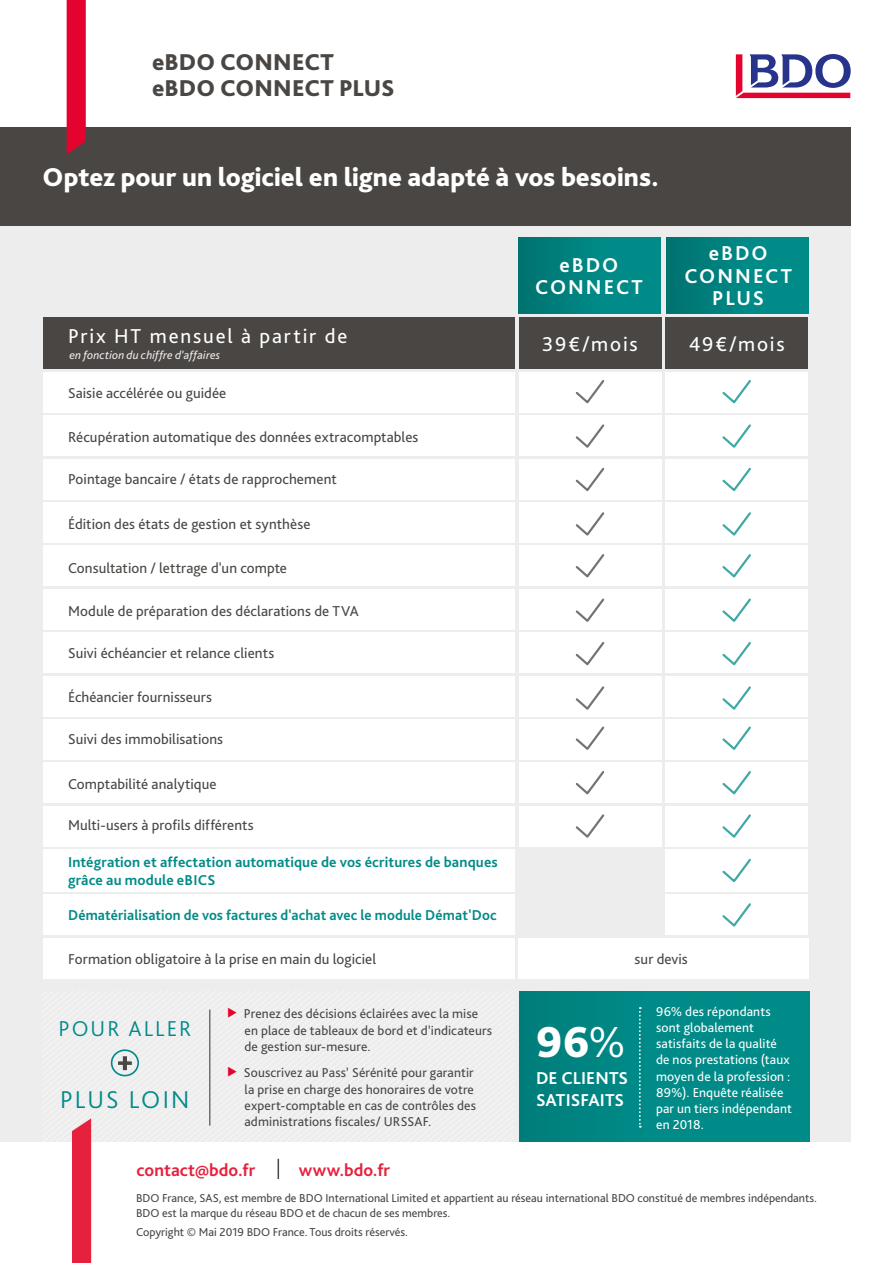
<style>
.page{position:relative;width:893px;height:1263px;background:#fff}
.page>*{position:absolute;margin:0;border:0;box-sizing:border-box;transform-origin:0 0}
.t1{font:800 45.45px "Bliss Pro";color:#fff}
.Body_copy{font:800 27px "Bliss Pro";color:#fff}
.t2{font:300 25.5px "Bliss Pro";letter-spacing:.075em;color:#008b88}
.Main_heading{font:800 24px "Bliss Pro";letter-spacing:.005em;color:#494643}
.t3{font:300 22.5px "Bliss Pro";letter-spacing:.09em;color:#008b88}
.t4{font:21px "Bliss Pro";letter-spacing:.085em;color:#fff}
.t5{font:700 21px/22.5px "Bliss Pro";letter-spacing:.095em;color:#fff;text-align:center}
.t6{font:700 18px "Bliss Pro";color:#e6213d}
.t7{font:700 18px "Bliss Pro";letter-spacing:.005em;color:#fff}
.t8{font:15px "Bliss Pro";letter-spacing:.005em;color:#494643}
.t9{font:700 15px/18px "Bliss Pro";letter-spacing:.005em;color:#008b88}
.t10{font:13.5px/16.2px "Bliss Pro";letter-spacing:.01em;color:#494643}
.t11{font:13.5px/16.2px "Bliss Pro";letter-spacing:.01em;color:#fff}
.t12{font:12px/14.4px "Bliss Pro";color:#494643}
.t13{font:italic 12px "Bliss Pro";letter-spacing:.015em;color:#eeedee}
.s1{font-weight:300}
</style>
<div class="page">
<div style="left:0;top:157px;width:850px;height:985px;background:#eeedee"></div>
<div style="left:0;top:127px;width:850px;height:98px;background:#494643"></div>
<svg style="left:67px;top:0;width:19px;height:154px;background:#dd0830"></svg>
<svg style="left:736px;top:54px;width:115px;height:44px"></svg>
<hr style="left:209px;top:1010px;width:1px;height:115px;background:#494643">
<div style="left:111px;top:1049px;width:28px;height:27px;border:2px solid #008b88;border-radius:50%"></div>
<svg style="left:118px;top:1056px;width:14px;height:14px"></svg>
<div style="left:520px;top:992px;width:289px;height:149px;background:#008b88"></div>
<svg style="left:639px;top:1007px;width:2px;height:120px"></svg>
<div style="left:72px;top:1118px;width:19px;height:145px;background:#e6213d"></div>
<svg style="left:278px;top:1159px;width:1px;height:20px"></svg>
<div style="left:519px;top:237px;width:142px;height:77px;background:linear-gradient(to right,#007674,#00918e)"></div>
<div style="left:666px;top:237px;width:142px;height:77px;background:linear-gradient(to right,#007573,#00918e)"></div>
<div style="left:43px;top:318px;width:471px;height:51px;background:#494643"></div>
<div style="left:519px;top:318px;width:142px;height:51px;background:#494643"></div>
<div style="left:665px;top:318px;width:143px;height:51px;background:#494643"></div>
<div style="left:43px;top:849px;width:471px;height:43px;background:#fff"></div>
<div style="left:665px;top:849px;width:143px;height:43px;background:#fff"></div>
<div style="left:43px;top:895px;width:471px;height:40px;background:#fff"></div>
<div style="left:665px;top:895px;width:143px;height:40px;background:#fff"></div>
<div style="left:43px;top:938px;width:471px;height:40px;background:#fff"></div>
<div style="left:519px;top:938px;width:290px;height:40px;background:#fff"></div>
<div style="left:43px;top:806px;width:471px;height:40px;background:#fff"></div>
<div style="left:519px;top:806px;width:142px;height:40px;background:#fff"></div>
<div style="left:665px;top:806px;width:143px;height:40px;background:#fff"></div>
<div style="left:43px;top:762px;width:471px;height:41px;background:#fff"></div>
<div style="left:519px;top:762px;width:142px;height:41px;background:#fff"></div>
<div style="left:665px;top:762px;width:143px;height:41px;background:#fff"></div>
<div style="left:43px;top:719px;width:471px;height:40px;background:#fff"></div>
<div style="left:519px;top:719px;width:142px;height:40px;background:#fff"></div>
<div style="left:665px;top:719px;width:143px;height:40px;background:#fff"></div>
<div style="left:43px;top:676px;width:471px;height:40px;background:#fff"></div>
<div style="left:519px;top:676px;width:142px;height:40px;background:#fff"></div>
<div style="left:665px;top:676px;width:143px;height:40px;background:#fff"></div>
<div style="left:43px;top:632px;width:471px;height:41px;background:#fff"></div>
<div style="left:519px;top:632px;width:142px;height:41px;background:#fff"></div>
<div style="left:665px;top:632px;width:143px;height:41px;background:#fff"></div>
<div style="left:43px;top:589px;width:471px;height:40px;background:#fff"></div>
<div style="left:519px;top:589px;width:142px;height:40px;background:#fff"></div>
<div style="left:665px;top:589px;width:143px;height:40px;background:#fff"></div>
<div style="left:43px;top:546px;width:471px;height:40px;background:#fff"></div>
<div style="left:519px;top:546px;width:142px;height:40px;background:#fff"></div>
<div style="left:665px;top:546px;width:143px;height:40px;background:#fff"></div>
<div style="left:43px;top:502px;width:471px;height:41px;background:#fff"></div>
<div style="left:519px;top:502px;width:142px;height:41px;background:#fff"></div>
<div style="left:665px;top:502px;width:143px;height:41px;background:#fff"></div>
<div style="left:43px;top:459px;width:471px;height:40px;background:#fff"></div>
<div style="left:519px;top:459px;width:142px;height:40px;background:#fff"></div>
<div style="left:665px;top:459px;width:143px;height:40px;background:#fff"></div>
<div style="left:43px;top:416px;width:471px;height:40px;background:#fff"></div>
<div style="left:519px;top:416px;width:142px;height:40px;background:#fff"></div>
<div style="left:665px;top:416px;width:143px;height:40px;background:#fff"></div>
<div style="left:43px;top:372px;width:471px;height:41px;background:#fff"></div>
<div style="left:519px;top:372px;width:142px;height:41px;background:#fff"></div>
<div style="left:665px;top:372px;width:143px;height:41px;background:#fff"></div>
<svg style="left:575px;top:512px;width:30px;height:24px"></svg>
<svg style="left:575px;top:686px;width:30px;height:24px"></svg>
<svg style="left:575px;top:771px;width:30px;height:24px"></svg>
<svg style="left:575px;top:424px;width:30px;height:24px"></svg>
<svg style="left:575px;top:598px;width:30px;height:24px"></svg>
<svg style="left:575px;top:814px;width:30px;height:24px"></svg>
<svg style="left:575px;top:467px;width:30px;height:25px"></svg>
<svg style="left:575px;top:642px;width:30px;height:24px"></svg>
<svg style="left:575px;top:726px;width:30px;height:24px"></svg>
<svg style="left:575px;top:380px;width:30px;height:24px"></svg>
<svg style="left:575px;top:554px;width:30px;height:24px"></svg>
<svg style="left:722px;top:858px;width:29px;height:25px"></svg>
<svg style="left:722px;top:512px;width:29px;height:24px"></svg>
<svg style="left:722px;top:903px;width:29px;height:24px"></svg>
<svg style="left:722px;top:686px;width:29px;height:24px"></svg>
<svg style="left:722px;top:771px;width:29px;height:24px"></svg>
<svg style="left:722px;top:424px;width:29px;height:24px"></svg>
<svg style="left:722px;top:598px;width:29px;height:24px"></svg>
<svg style="left:722px;top:814px;width:29px;height:24px"></svg>
<svg style="left:722px;top:467px;width:29px;height:25px"></svg>
<svg style="left:722px;top:642px;width:29px;height:24px"></svg>
<svg style="left:722px;top:726px;width:29px;height:24px"></svg>
<svg style="left:722px;top:380px;width:29px;height:24px"></svg>
<svg style="left:722px;top:554px;width:29px;height:24px"></svg>
<p class="Main_heading" style="left:152px;top:47px;width:183px">eBDO CONNECT</p>
<p class="Main_heading" style="left:152px;top:73px;width:244px">eBDO CONNECT PLUS</p>
<p class="Body_copy" style="left:43px;top:161px;width:618px">Optez pour un logiciel en ligne adapté à vos besoins.</p>
<p class="t5" style="left:535px;top:253px;width:109px">eBDO<br>CONNECT</p>
<p class="t5" style="left:684px;top:241px;width:109px">eBDO<br>CONNECT<br>PLUS</p>
<p class="t4" style="left:68px;top:323px;width:281px">Prix HT mensuel à partir de</p>
<p class="t13" style="left:69px;top:348px;width:152px">en fonction du chiffre d’affaires</p>
<p class="t8" style="left:68px;top:384px;width:160px">Saisie accélérée ou guidée</p>
<p class="t8" style="left:68px;top:428px;width:352px">Récupération automatique des données extracomptables</p>
<p class="t8" style="left:68px;top:470px;width:270px">Pointage bancaire / états de rapprochement</p>
<p class="t8" style="left:68px;top:515px;width:244px">Édition des états de gestion et synthèse</p>
<p class="t8" style="left:68px;top:558px;width:221px">Consultation / lettrage d'un compte</p>
<p class="t8" style="left:68px;top:602px;width:292px">Module de préparation des déclarations de TVA</p>
<p class="t8" style="left:68px;top:643px;width:208px">Suivi échéancier et relance clients</p>
<p class="t8" style="left:68px;top:687px;width:145px">Échéancier fournisseurs</p>
<p class="t8" style="left:68px;top:730px;width:157px">Suivi des immobilisations</p>
<p class="t8" style="left:68px;top:774px;width:150px">Comptabilité analytique</p>
<p class="t8" style="left:68px;top:816px;width:187px">Multi-users à profils différents</p>
<p class="t9" style="left:68px;top:853px;width:431px">Intégration et affectation automatique de vos écritures de banques grâce au module eBICS</p>
<p class="t9" style="left:68px;top:906px;width:430px">Dématérialisation de vos factures d'achat avec le module Démat'Doc</p>
<p class="t4" style="left:542px;top:331px;width:97px">39€/mois</p>
<p class="t4" style="left:689px;top:331px;width:97px">49€/mois</p>
<p class="t8" style="left:68px;top:949px;width:310px">Formation obligatoire à la prise en main du logiciel</p>
<p class="t8" style="left:635px;top:949px;width:55px">sur devis</p>
<p class="t3" style="left:59px;top:1014px;width:134px">POUR ALLER</p>
<p class="t2" style="left:60px;top:1083px;width:131px">PLUS LOIN</p>
<p class="t10" style="left:244px;top:1005px;width:236px">Prenez des décisions éclairées avec la mise</p>
<p class="t10" style="left:244px;top:1022px;width:249px">en place de tableaux de bord et d’indicateurs de gestion sur-mesure.</p>
<p class="t10" style="left:244px;top:1064px;width:231px">Souscrivez au Pass’ Sérénité pour garantir</p>
<p class="t10" style="left:244px;top:1081px;width:233px">la prise en charge des honoraires de votre expert-comptable en cas de contrôles des administrations fiscales/ URSSAF.</p>
<p class="t6" style="left:137px;top:1159px;width:120px">contact@bdo.fr</p>
<p class="t6" style="left:299px;top:1159px;width:93px">www.bdo.fr</p>
<p class="t1" style="left:536px;top:1014px;width:91px">96<span class="s1">%</span></p>
<p class="t7" style="left:536px;top:1067px;width:94px">DE CLIENTS</p>
<p class="t7" style="left:536px;top:1088px;width:90px">SATISFAITS</p>
<p class="t11" style="left:656px;top:1003px;width:136px">96% des répondants sont globalement satisfaits de la qualité de nos prestations (taux moyen de la profession :</p>
<p class="t11" style="left:656px;top:1084px;width:137px">89%). Enquête réalisée par un tiers indépendant en 2018.</p>
<p class="t12" style="left:136px;top:1191px;width:682px">BDO France, SAS, est membre de BDO International Limited et appartient au réseau international BDO constitué de membres indépendants.<br>BDO est la marque du réseau BDO et de chacun de ses membres.</p>
<p class="t12" style="left:136px;top:1224px;width:273px">Copyright © Mai 2019 BDO France. Tous droits réservés.</p>
</div>
